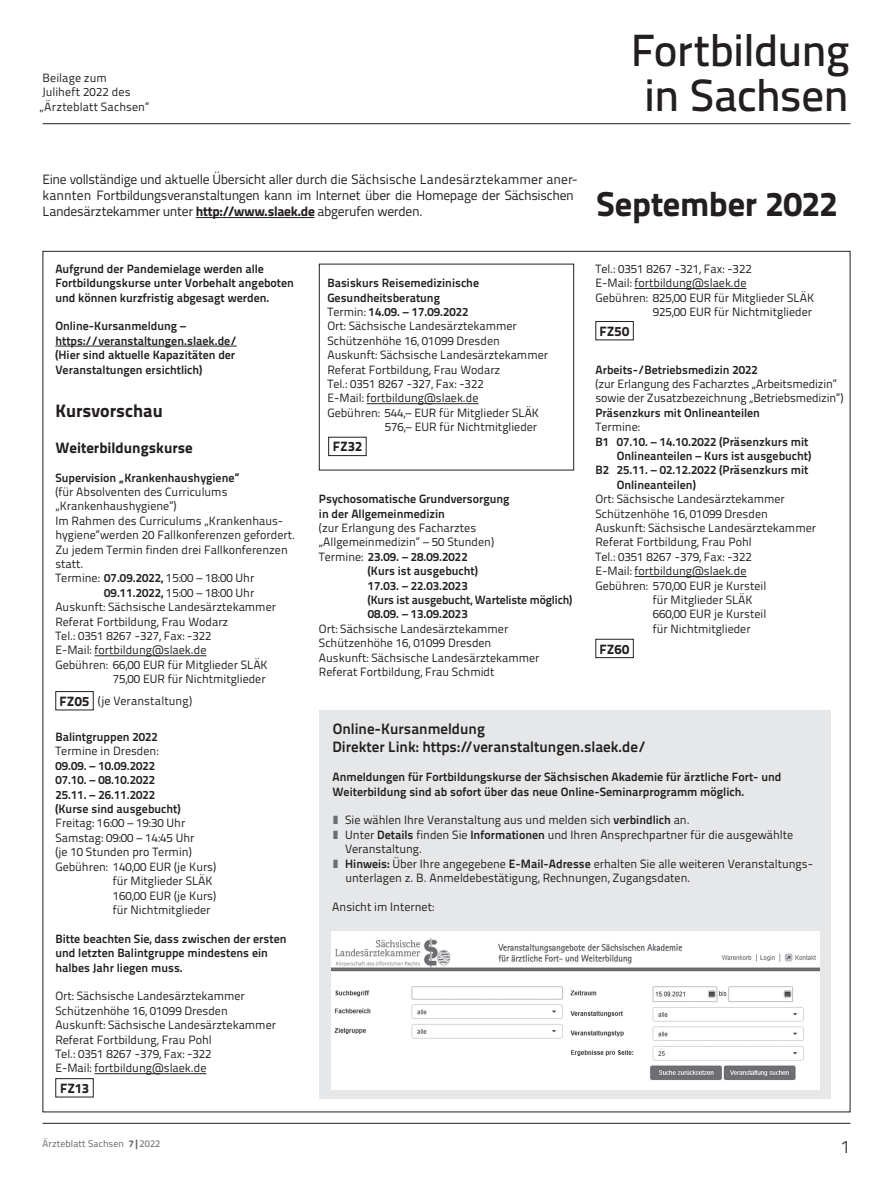
<style>
.page{position:relative;width:893px;height:1191px;background:#fff}
.page>*{position:absolute;margin:0;border:0;box-sizing:border-box;transform-origin:0 0}
.t1{font:500 45px/45px "Titillium Text";letter-spacing:-.015em;color:#231f20;text-align:center}
.t2{font:800 34.5px "Titillium Text";letter-spacing:-.005em;color:#231f20}
.t3{font:800 18px "Titillium Text";color:#231f20}
.t4{font:300 18px "Titillium Text";color:#231f20}
.t5{font:700 15px/18px "Titillium Text";color:#231f20}
.t6{font:800 15px "Titillium Text";color:#231f20}
.t7{font:13.5px/16.2px "Titillium Text";letter-spacing:-.02em;color:#231f20}
.t8{font:800 13.5px "Titillium Text";letter-spacing:.005em;color:#231f20}
.t9{font:12px/14.4px "Titillium Text";color:#231f20}
.t10{font:700 12px/14.4px "Titillium Text";color:#231f20}
.t11{font:9.75px "Titillium Text";letter-spacing:.01em;color:#636366}
.s1{font-weight:800}
.s2{font-weight:700}
.s3{font-weight:400}
.s4{color:#6c6d70}
</style>
<div class="page">
<hr style="left:367px;top:403px;width:112px;height:1px;background:#231f20">
<hr style="left:635px;top:288px;width:112px;height:1px;background:#231f20">
<hr style="left:635px;top:576px;width:112px;height:1px;background:#231f20">
<hr style="left:43px;top:1123px;width:807px;height:1px;background:#231f20">
<hr style="left:43px;top:123px;width:807px;height:1px;background:#231f20">
<hr style="left:55px;top:346px;width:182px;height:1px;background:#231f20">
<hr style="left:95px;top:655px;width:112px;height:1px;background:#231f20">
<hr style="left:95px;top:1073px;width:112px;height:1px;background:#231f20">
<div style="left:55px;top:691px;width:39px;height:19px;border:1px solid #231f20"></div>
<div style="left:320px;top:710px;width:511px;height:389px;background:#e6e7e9"></div>
<img style="left:332px;top:931px;width:487px;height:158px">
<hr style="left:196px;top:217px;width:118px;height:1px;background:#231f20">
<div style="left:55px;top:1078px;width:39px;height:19px;border:1px solid #231f20"></div>
<div style="left:328px;top:437px;width:39px;height:19px;border:1px solid #231f20"></div>
<div style="left:319px;top:264px;width:255px;height:206px;border:1px solid #231f20"></div>
<div style="left:595px;top:321px;width:39px;height:19px;border:1px solid #231f20"></div>
<div style="left:595px;top:639px;width:39px;height:19px;border:1px solid #231f20"></div>
<p class="t9" style="left:40px;top:70px;width:111px">Beilage zum<br>Juliheft 2022 des „Ärzteblatt Sachsen“</p>
<h1 class="t1" style="left:631px;top:25px;width:220px">Fortbildung in Sachsen</h1>
<p class="t7" style="left:43px;top:170px;width:537px">Eine vollständige und aktuelle Übersicht aller durch die Sächsische Landesärztekammer aner&shy;kannten Fortbildungsveranstaltungen kann im Internet über die Homepage der Sächsischen<br>Landesärztekammer unter <span class="s1">http://www.slaek.de</span> abgerufen werden.</p>
<h2 class="t2" style="left:597px;top:177px;width:243px">September 2022</h2>
<p class="t10" style="left:55px;top:261px;width:240px">Aufgrund der Pandemielage werden alle<br>Fortbildungskurse unter Vorbehalt angeboten und können kurzfristig abgesagt werden.</p>
<p class="t10" style="left:55px;top:318px;width:183px">Online-Kursanmeldung – https://veranstaltungen.slaek.de/ (Hier sind aktuelle Kapazitäten der Veranstaltungen ersichtlich)</p>
<h3 class="t3" style="left:55px;top:396px;width:109px">Kursvorschau</h3>
<p class="t6" style="left:55px;top:436px;width:139px">Weiterbildungskurse</p>
<p class="t10" style="left:55px;top:469px;width:186px">Supervision „Krankenhaushygiene“</p>
<p class="t9" style="left:55px;top:484px;width:174px">(für Absolventen des Curriculums</p>
<p class="t9" style="left:55px;top:498px;width:123px">„Krankenhaushygiene“)</p>
<p class="t9" style="left:55px;top:513px;width:228px">Im Rahmen des Curriculums „Krankenhaus-</p>
<p class="t9" style="left:55px;top:527px;width:241px">hygiene“werden 20 Fallkonferenzen gefordert.</p>
<p class="t9" style="left:55px;top:541px;width:234px">Zu jedem Termin finden drei Fallkonferenzen</p>
<p class="t9" style="left:55px;top:556px;width:30px">statt.</p>
<p class="t9" style="left:55px;top:570px;width:200px">Termine: <span class="s2">07.09.2022,</span> 15:00 – 18:00 Uhr</p>
<p class="t9" style="left:104px;top:585px;width:152px"><span class="s2">09.11.2022,</span> 15:00 – 18:00 Uhr</p>
<p class="t9" style="left:55px;top:599px;width:222px">Auskunft: Sächsische Landesärztekammer</p>
<p class="t9" style="left:55px;top:613px;width:174px">Referat Fortbildung, Frau Wodarz</p>
<p class="t9" style="left:55px;top:628px;width:158px">Tel.: 0351 8267 -327, Fax: -322</p>
<p class="t9" style="left:55px;top:642px;width:153px">E-Mail: fortbildung@slaek.de</p>
<p class="t9" style="left:55px;top:657px;width:214px">Gebühren: 66,00 EUR für Mitglieder SLÄK</p>
<p class="t9" style="left:113px;top:671px;width:154px">75,00 EUR für Nichtmitglieder</p>
<p class="t9" style="left:98px;top:692px;width:96px">(je Veranstaltung)</p>
<p class="t10" style="left:55px;top:729px;width:104px">Balintgruppen 2022</p>
<p class="t9" style="left:55px;top:743px;width:105px">Termine in Dresden:</p>
<p class="t10" style="left:55px;top:757px;width:127px">09.09. – 10.09.2022<br>07.10. – 08.10.2022<br>25.11. – 26.11.2022 (Kurse sind ausgebucht)</p>
<p class="t9" style="left:55px;top:815px;width:131px">Freitag: 16:00 – 19:30 Uhr</p>
<p class="t9" style="left:55px;top:830px;width:141px">Samstag: 09:00 – 14:45 Uhr</p>
<p class="t9" style="left:55px;top:844px;width:138px">(je 10 Stunden pro Termin)</p>
<p class="t9" style="left:55px;top:858px;width:162px">Gebühren: 140,00 EUR (je Kurs)</p>
<p class="t9" style="left:113px;top:873px;width:101px">für Mitglieder SLÄK</p>
<p class="t9" style="left:113px;top:887px;width:105px">160,00 EUR (je Kurs)</p>
<p class="t9" style="left:113px;top:902px;width:99px">für Nichtmitglieder</p>
<p class="t10" style="left:55px;top:930px;width:233px">Bitte beachten Sie, dass zwischen der ersten und letzten Balintgruppe mindestens ein halbes Jahr liegen muss.</p>
<p class="t9" style="left:55px;top:988px;width:222px">Ort: Sächsische Landesärztekammer Schützenhöhe 16, 01099 Dresden Auskunft: Sächsische Landesärztekammer Referat Fortbildung, Frau Pohl<br>Tel.: 0351 8267 -379, Fax: -322<br>E-Mail: fortbildung@slaek.de</p>
<p class="t8" style="left:60px;top:690px;width:31px">FZ05</p>
<p class="t8" style="left:60px;top:1077px;width:30px">FZ13</p>
<p class="t10" style="left:327px;top:275px;width:153px">Basiskurs Reisemedizinische</p>
<p class="t10" style="left:327px;top:289px;width:114px">Gesundheitsberatung</p>
<p class="t10" style="left:327px;top:304px;width:143px"><span class="s3">Termin:</span> 14.09. – 17.09.2022</p>
<p class="t9" style="left:327px;top:318px;width:191px">Ort: Sächsische Landesärztekammer</p>
<p class="t9" style="left:327px;top:333px;width:174px">Schützenhöhe 16, 01099 Dresden</p>
<p class="t9" style="left:327px;top:347px;width:222px">Auskunft: Sächsische Landesärztekammer</p>
<p class="t9" style="left:327px;top:361px;width:174px">Referat Fortbildung, Frau Wodarz</p>
<p class="t9" style="left:327px;top:376px;width:158px">Tel.: 0351 8267 -327, Fax: -322</p>
<p class="t9" style="left:327px;top:390px;width:153px">E-Mail: fortbildung@slaek.de</p>
<p class="t9" style="left:327px;top:405px;width:213px">Gebühren: 544,– EUR für Mitglieder SLÄK</p>
<p class="t9" style="left:385px;top:419px;width:154px">576,– EUR für Nichtmitglieder</p>
<p class="t8" style="left:333px;top:436px;width:31px">FZ32</p>
<p class="t10" style="left:319px;top:491px;width:192px">Psychosomatische Grundversorgung in der Allgemeinmedizin</p>
<p class="t9" style="left:319px;top:520px;width:159px">(zur Erlangung des Facharztes</p>
<p class="t9" style="left:319px;top:534px;width:177px">„Allgemeinmedizin“ – 50 Stunden)</p>
<p class="t10" style="left:319px;top:549px;width:150px"><span class="s3">Termine:</span> 23.09. – 28.09.2022</p>
<p class="t10" style="left:368px;top:563px;width:112px">(Kurs ist ausgebucht)</p>
<p class="t10" style="left:368px;top:577px;width:101px">17.03. – 22.03.2023</p>
<p class="t10" style="left:368px;top:592px;width:206px">(Kurs ist ausgebucht, Warteliste möglich)</p>
<p class="t10" style="left:368px;top:606px;width:101px">08.09. – 13.09.2023</p>
<p class="t9" style="left:319px;top:621px;width:222px">Ort: Sächsische Landesärztekammer Schützenhöhe 16, 01099 Dresden Auskunft: Sächsische Landesärztekammer Referat Fortbildung, Frau Schmidt</p>
<p class="t9" style="left:595px;top:261px;width:158px">Tel.: 0351 8267 -321, Fax: -322</p>
<p class="t9" style="left:595px;top:275px;width:153px">E-Mail: fortbildung@slaek.de</p>
<p class="t9" style="left:595px;top:289px;width:220px">Gebühren: 825,00 EUR für Mitglieder SLÄK</p>
<p class="t9" style="left:653px;top:304px;width:161px">925,00 EUR für Nichtmitglieder</p>
<p class="t8" style="left:599px;top:320px;width:31px">FZ50</p>
<p class="t10" style="left:595px;top:361px;width:164px">Arbeits-/Betriebsmedizin 2022</p>
<p class="t9" style="left:595px;top:376px;width:250px">(zur Erlangung des Facharztes „Arbeitsmedizin“ sowie der Zusatzbezeichnung „Betriebsmedizin“)</p>
<p class="t10" style="left:595px;top:405px;width:166px">Präsenzkurs mit Onlineanteilen</p>
<p class="t9" style="left:595px;top:419px;width:46px">Termine:</p>
<p class="t10" style="left:595px;top:433px;width:214px">B1 07.10. – 14.10.2022 (Präsenzkurs mit</p>
<p class="t10" style="left:617px;top:448px;width:196px">Onlineanteilen – Kurs ist ausgebucht)</p>
<p class="t10" style="left:595px;top:462px;width:214px">B2 25.11. – 02.12.2022 (Präsenzkurs mit</p>
<p class="t10" style="left:617px;top:477px;width:81px">Onlineanteilen)</p>
<p class="t9" style="left:595px;top:491px;width:191px">Ort: Sächsische Landesärztekammer</p>
<p class="t9" style="left:595px;top:505px;width:174px">Schützenhöhe 16, 01099 Dresden</p>
<p class="t9" style="left:595px;top:520px;width:222px">Auskunft: Sächsische Landesärztekammer</p>
<p class="t9" style="left:595px;top:534px;width:158px">Referat Fortbildung, Frau Pohl</p>
<p class="t9" style="left:595px;top:549px;width:158px">Tel.: 0351 8267 -379, Fax: -322</p>
<p class="t9" style="left:595px;top:563px;width:153px">E-Mail: fortbildung@slaek.de</p>
<p class="t9" style="left:595px;top:577px;width:172px">Gebühren: 570,00 EUR je Kursteil</p>
<p class="t9" style="left:653px;top:592px;width:101px">für Mitglieder SLÄK</p>
<p class="t9" style="left:653px;top:606px;width:115px">660,00 EUR je Kursteil</p>
<p class="t9" style="left:653px;top:621px;width:99px">für Nichtmitglieder</p>
<p class="t8" style="left:599px;top:638px;width:31px">FZ60</p>
<p class="t5" style="left:332px;top:719px;width:315px">Online-Kursanmeldung<br>Direkter Link: https://veranstaltungen.slaek.de/</p>
<p class="t10" style="left:332px;top:769px;width:450px">Anmeldungen für Fortbildungskurse der Sächsischen Akademie für ärztliche Fort- und<br>Weiterbildung sind ab sofort über das neue Online-Seminarprogramm möglich.</p>
<p class="t9" style="left:333px;top:812px;width:358px"><span class="s4">❚</span> Sie wählen Ihre Veranstaltung aus und melden sich <span class="s2">verbindlich</span> an.</p>
<p class="t9" style="left:333px;top:826px;width:462px"><span class="s4">❚</span> Unter <span class="s2">Details</span> finden Sie <span class="s2">Informationen</span> und Ihren Ansprechpartner für die ausgewählte</p>
<p class="t9" style="left:345px;top:841px;width:79px">Veranstaltung.</p>
<p class="t9" style="left:333px;top:855px;width:480px"><span class="s4">❚</span> <span class="s2">Hinweis:</span> Über Ihre angegebene <span class="s2">E-Mail-Adresse</span> erhalten Sie alle weiteren Veranstaltungs-</p>
<p class="t9" style="left:345px;top:870px;width:347px">unterlagen z. B. Anmeldebestätigung, Rechnungen, Zugangsdaten.</p>
<p class="t9" style="left:332px;top:898px;width:103px">Ansicht im Internet:</p>
<p class="t11" style="left:43px;top:1136px;width:119px">Ärzteblatt Sachsen <span class="s1">7|</span>2022</p>
<h3 class="t4" style="left:841px;top:1133px;width:11px">1</h3>
</div>
